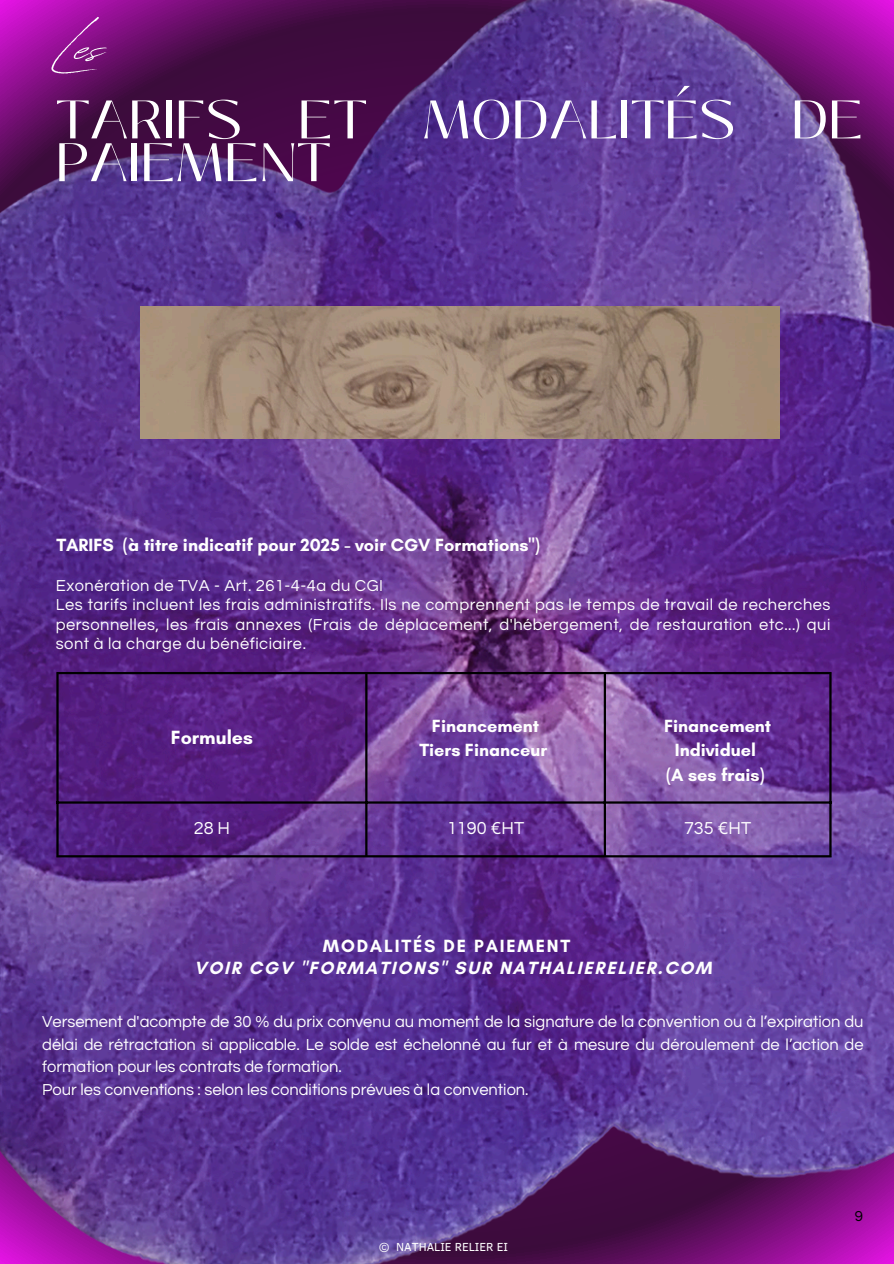
<style>
.page{position:relative;width:894px;height:1264px;background:#fff}
.page>*{position:absolute;margin:0;border:0;box-sizing:border-box;transform-origin:0 0}
.t1{font:68.85px "Revive 80 Signature";color:#fff}
.t2{font:54px/42.8px "Black Mango";color:#fff}
.t3{font:700 19.5px "Glacial Indifference";color:#fff}
.t4{font:700 18px "Glacial Indifference";color:#fff}
.t5{font:700 18px/21.3px "Glacial Indifference";letter-spacing:.1em;color:#fff}
.t6{font:18px "Questrial";color:#fff}
.t7{font:16.5px/22.5px "Questrial";color:#fff}
.t8{font:16.5px/19.2px "Questrial";letter-spacing:.03em;color:#fff}
.t9{font:15px "Questrial";color:#000}
.t10{font:12px "Clear Sans";color:#fff}
</style>
<div class="page">
<img style="left:0;top:0;width:893px;height:1263px">
<img style="left:140px;top:306px;width:639px;height:133px">
<hr style="left:56px;top:674px;width:3px;height:181px;background:#000">
<hr style="left:365px;top:674px;width:2px;height:181px;background:#000">
<hr style="left:603px;top:674px;width:3px;height:181px;background:#000">
<hr style="left:829px;top:674px;width:2px;height:181px;background:#000">
<hr style="left:56px;top:672px;width:775px;height:2px;background:#000">
<hr style="left:56px;top:801px;width:775px;height:2px;background:#000">
<hr style="left:56px;top:855px;width:775px;height:2px;background:#000">
<p class="t1" style="left:56px;top:-5px;width:49px">Les</p>
<p class="t2" style="left:56px;top:99px;width:809px">TARIFS ET MODALITÉS DE<br>PAIEMENT</p>
<p class="t4" style="left:56px;top:534px;width:485px">TARIFS (à titre indicatif pour 2025 - voir CGV Formations")</p>
<p class="t8" style="left:56px;top:576px;width:776px">Exonération de TVA - Art. 261-4-4a du CGI<br>Les tarifs incluent les frais administratifs. Ils ne comprennent pas le temps de travail de recherches personnelles, les frais annexes (Frais de déplacement, d'hébergement, de restauration etc...) qui sont à la charge du bénéficiaire.</p>
<p class="t3" style="left:171px;top:725px;width:84px">Formules</p>
<p class="t4" style="left:432px;top:714px;width:109px">Financement</p>
<p class="t4" style="left:419px;top:739px;width:129px">Tiers Financeur</p>
<h4 class="t4" style="left:664px;top:714px;width:109px">Financement</h4>
<h5 class="t4" style="left:674px;top:739px;width:83px">Individuel</h5>
<p class="t4" style="left:665px;top:764px;width:100px">(A ses frais)</p>
<p class="t6" style="left:194px;top:819px;width:38px">28H</p>
<p class="t6" style="left:447px;top:819px;width:79px">1190 €HT</p>
<p class="t6" style="left:683px;top:819px;width:69px">735 €HT</p>
<p class="t5" style="left:194px;top:935px;width:519px;text-indent:128px">MODALITÉS DE PAIEMENT<br>VOIR CGV "FORMATIONS" SUR NATHALIERELIER.COM</p>
<h3 class="t7" style="left:42px;top:1010px;width:822px">Versement d'acompte de 30 % du prix convenu au moment de la signature de la convention ou à l’expiration du délai de rétractation si applicable. Le solde est échelonné au fur et à mesure du déroulement de l’action de formation pour les contrats de formation.<br>Pour les conventions : selon les conditions prévues à la convention.</h3>
<h5 class="t10" style="left:378px;top:1237px;width:131px">© NATHALIE RELIER EI</h5>
<p class="t9" style="left:854px;top:1208px;width:10px">9</p>
</div>
